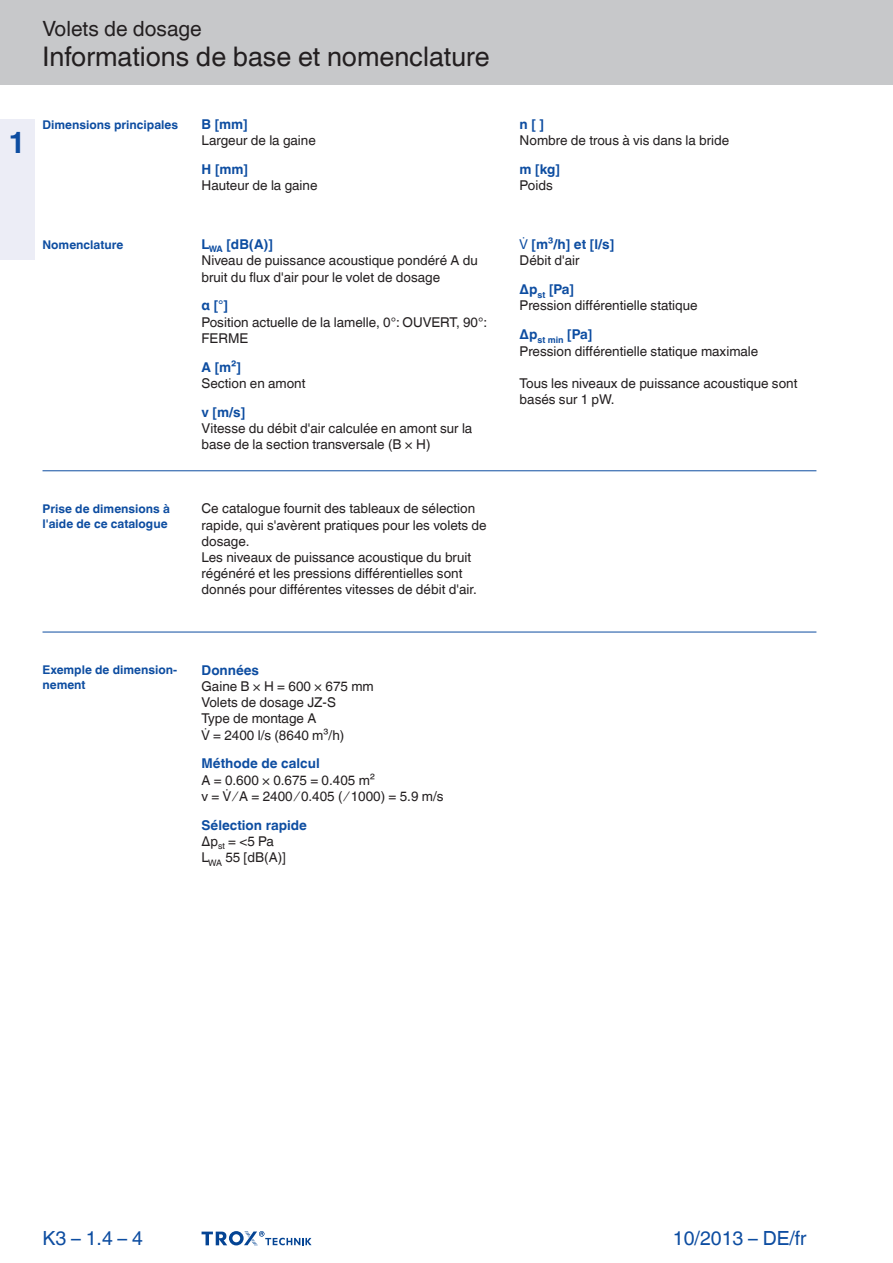
<style>
.page{position:relative;width:893px;height:1263px;background:#fff}
.page>*{position:absolute;margin:0;border:0;box-sizing:border-box;transform-origin:0 0}
.t1{font:700 30px "TROX Helvetica";color:#0d4da1}
.t2{font:27px "TROX Helvetica";color:#231f20}
.t3{font:21px "TROX Helvetica";color:#231f20}
.t4{font:19.5px "TROX Helvetica";color:#0d4da1}
.t5{font:13.5px/16.2px "TROX Helvetica";color:#231f20}
.t6{font:700 13.5px "TROX Helvetica";color:#0d4da1}
.t7{font:700 12px/14.4px "TROX Helvetica";color:#0d4da1}
.s1{font-weight:700;color:#0d4da1}
</style>
<div class="page">
<div style="left:0;top:0;width:893px;height:85px;background:#c7c8ca"></div>
<div style="left:0;top:119px;width:34px;height:140px;background:#ecedf6"></div>
<svg style="left:202px;top:1231px;width:110px;height:15px"></svg>
<hr style="left:43px;top:470px;width:773px;height:1px;background:#0d4da1">
<hr style="left:43px;top:632px;width:773px;height:1px;background:#0d4da1">
<h1 class="t1" style="left:8px;top:125px;width:19px">1</h1>
<h3 class="t3" style="left:43px;top:17px;width:161px">Volets de dosage</h3>
<h2 class="t2" style="left:43px;top:41px;width:449px">Informations de base et nomenclature</h2>
<p class="t7" style="left:43px;top:117px;width:137px">Dimensions principales</p>
<p class="t6" style="left:202px;top:116px;width:48px">B [mm]</p>
<p class="t5" style="left:202px;top:132px;width:116px">Largeur de la gaine</p>
<p class="t6" style="left:202px;top:161px;width:48px">H [mm]</p>
<p class="t5" style="left:202px;top:177px;width:117px">Hauteur de la gaine</p>
<p class="t7" style="left:43px;top:238px;width:82px">Nomenclature</p>
<p class="t5" style="left:202px;top:236px;width:278px"><span class="s1">L</span><sub>WA</sub> <span class="s1">[dB(A)]<br></span>Niveau de puissance acoustique pondéré A du bruit du flux d'air pour le volet de dosage</p>
<p class="t6" style="left:202px;top:298px;width:28px">α [°]</p>
<p class="t5" style="left:202px;top:314px;width:287px">Position actuelle de la lamelle, 0°: OUVERT, 90°:<br>FERME</p>
<p class="t6" style="left:202px;top:359px;width:41px">A [m²]</p>
<p class="t5" style="left:202px;top:375px;width:105px">Section en amont</p>
<p class="t6" style="left:202px;top:404px;width:45px">v [m/s]</p>
<p class="t5" style="left:202px;top:420px;width:272px">Vitesse du débit d'air calculée en amont sur la base de la section transversale (B × H)</p>
<p class="t7" style="left:43px;top:502px;width:129px">Prise de dimensions à l'aide de ce catalogue</p>
<p class="t5" style="left:202px;top:501px;width:287px">Ce catalogue fournit des tableaux de sélection rapide, qui s'avèrent pratiques pour les volets de dosage.<br>Les niveaux de puissance acoustique du bruit régénéré et les pressions différentielles sont donnés pour différentes vitesses de débit d'air.</p>
<p class="t7" style="left:43px;top:663px;width:135px">Exemple de dimension&shy;nement</p>
<p class="t6" style="left:202px;top:662px;width:59px">Données</p>
<p class="t5" style="left:202px;top:678px;width:174px">Gaine B × H = 600 × 675 mm</p>
<p class="t5" style="left:202px;top:694px;width:136px">Volets de dosage JZ-S</p>
<p class="t5" style="left:202px;top:710px;width:116px">Type de montage A</p>
<p class="t5" style="left:213px;top:727px;width:133px">= 2400 l/s (8640 m³/h)</p>
<p class="t6" style="left:202px;top:756px;width:120px">Méthode de calcul</p>
<p class="t5" style="left:202px;top:772px;width:244px">A = 0.600 × 0.675 = 0.405 m²<br>v = ∕ A = 2400 ∕ 0.405 ( ∕ 1000) = 5.9 m/s</p>
<p class="t5" style="left:202px;top:817px;width:107px"><span class="s1">Sélection rapide<br></span>Δp<sub>st</sub> = &lt;5 Pa<br>L<sub>WA</sub> 55 [dB(A)]</p>
<p class="t6" style="left:520px;top:116px;width:26px">n [ ]</p>
<p class="t5" style="left:520px;top:132px;width:211px">Nombre de trous à vis dans la bride</p>
<p class="t6" style="left:520px;top:161px;width:42px">m [kg]</p>
<p class="t5" style="left:520px;top:177px;width:35px">Poids</p>
<p class="t6" style="left:532px;top:237px;width:84px">[m³/h] et [l/s]</p>
<p class="t5" style="left:520px;top:246px;width:61px;line-height:29px">Débit d'air<br><span class="s1">Δp</span><sub>st</sub> <span class="s1">[Pa]</span></p>
<p class="t5" style="left:520px;top:291px;width:180px;line-height:29px">Pression différentielle statique<br><span class="s1">Δp</span><sub>st</sub> <sub>min</sub> <span class="s1">[Pa]</span></p>
<p class="t5" style="left:520px;top:343px;width:240px">Pression différentielle statique maximale</p>
<p class="t5" style="left:520px;top:375px;width:279px">Tous les niveaux de puissance acoustique sont basés sur 1 pW.</p>
<h3 class="t4" style="left:43px;top:1227px;width:102px">K3 – 1.4 – 4</h3>
<h3 class="t4" style="left:673px;top:1227px;width:135px">10/2013 – DE/fr</h3>
</div>
